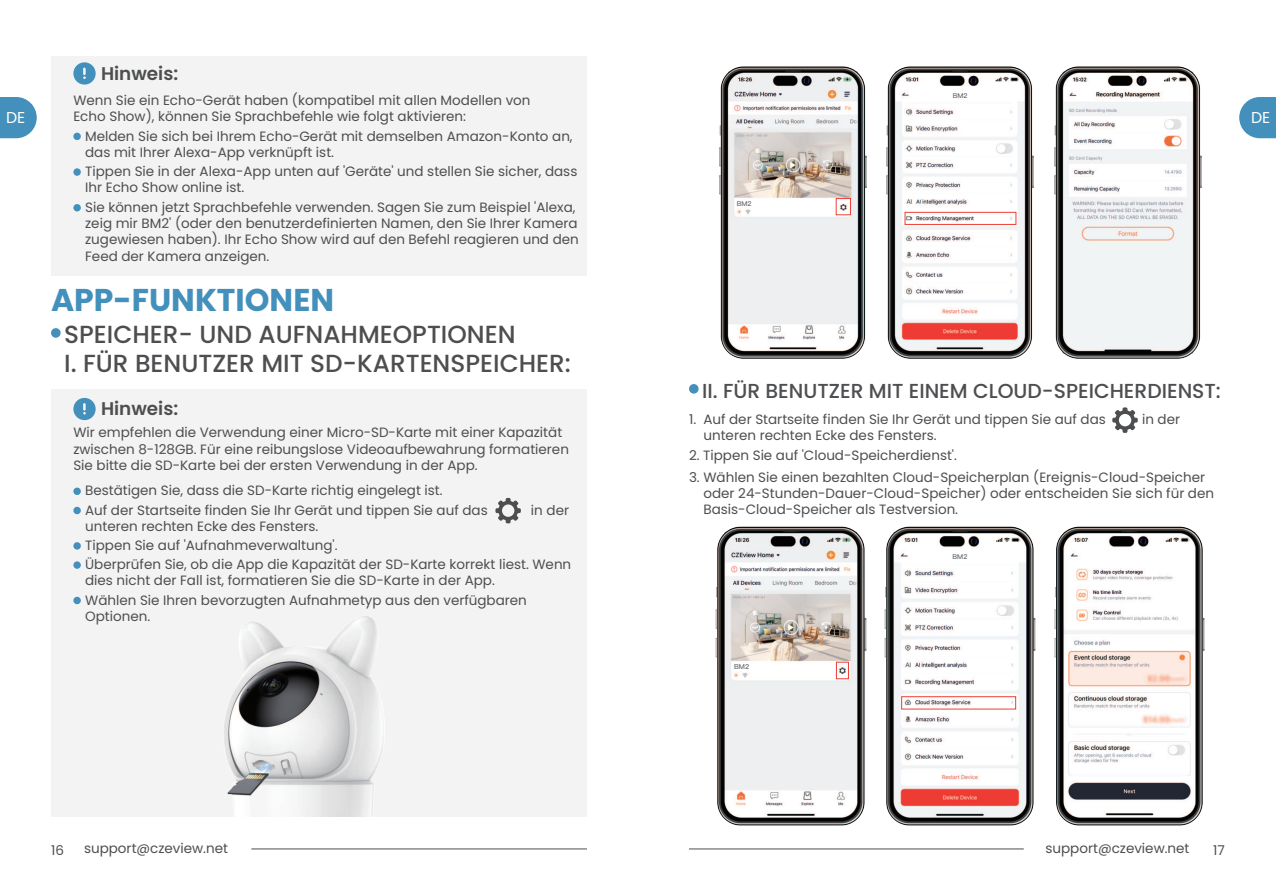
<style>
.page{position:relative;width:1276px;height:893px;background:#fff}
.page>*{position:absolute;margin:0;border:0;box-sizing:border-box;transform-origin:0 0}
.t1{font:700 31.5px "Poppins";color:#4390bc}
.t2{font:500 24.75px/29.7px "Poppins";color:#4d4e50}
.t3{font:500 20.25px "Poppins";color:#4d4e50}
.t4{font:600 18.45px "Poppins";color:#4d4e50}
.t5{font:15.75px "Poppins";color:#fff}
.t6{font:13.5px/16.2px "Poppins";color:#4d4e50}
.t7{font:500 6.98px "Ping Fang SC";color:#67696b}
.t8{font:500 6.75px "Ping Fang SC";color:#67696b}
</style>
<div class="page">
<div style="left:51px;top:56px;width:536px;height:219px;background:#f3f3f3"></div>
<svg style="left:73px;top:62px;width:23px;height:23px"></svg>
<div style="left:73px;top:133px;width:8px;height:7px;background:#4390bc;border-radius:50%"></div>
<div style="left:73px;top:168px;width:8px;height:8px;background:#4390bc;border-radius:50%"></div>
<div style="left:73px;top:204px;width:8px;height:7px;background:#4390bc;border-radius:50%"></div>
<div style="left:51px;top:328px;width:10px;height:10px;background:#4390bc;border-radius:50%"></div>
<div style="left:689px;top:384px;width:9px;height:10px;background:#4390bc;border-radius:50%"></div>
<div style="left:51px;top:389px;width:536px;height:428px;background:#f3f3f3"></div>
<svg style="left:73px;top:398px;width:23px;height:22px"></svg>
<div style="left:73px;top:488px;width:8px;height:7px;background:#4390bc;border-radius:50%"></div>
<div style="left:73px;top:507px;width:8px;height:7px;background:#4390bc;border-radius:50%"></div>
<div style="left:73px;top:542px;width:8px;height:8px;background:#4390bc;border-radius:50%"></div>
<div style="left:73px;top:561px;width:8px;height:8px;background:#4390bc;border-radius:50%"></div>
<div style="left:73px;top:597px;width:8px;height:7px;background:#4390bc;border-radius:50%"></div>
<svg style="left:495px;top:498px;width:26px;height:25px"></svg>
<hr style="left:251px;top:848px;width:336px;height:1px;background:#4d4e50">
<hr style="left:689px;top:848px;width:334px;height:1px;background:#4d4e50">
<img style="left:719px;top:66px;width:147px;height:293px">
<div style="left:737px;top:201px;width:13px;height:6px;background:#fff"></div>
<img style="left:866px;top:66px;width:167px;height:293px">
<img style="left:1033px;top:66px;width:169px;height:293px">
<div style="left:954px;top:90px;width:12px;height:8px;background:#fff"></div>
<div style="left:836px;top:198px;width:15px;height:17px;border:1px solid #ee3e35"></div>
<div style="left:904px;top:212px;width:112px;height:13px;border:1px solid #ee3e35"></div>
<img style="left:73px;top:601px;width:308px;height:216px">
<svg style="left:1112px;top:407px;width:25px;height:26px"></svg>
<img style="left:887px;top:526px;width:146px;height:300px">
<div style="left:954px;top:551px;width:12px;height:8px;background:#fff"></div>
<img style="left:1033px;top:526px;width:172px;height:300px">
<img style="left:715px;top:526px;width:172px;height:300px">
<div style="left:734px;top:664px;width:14px;height:6px;background:#fff"></div>
<div style="left:836px;top:662px;width:13px;height:17px;border:1px solid #ee3e35"></div>
<div style="left:901px;top:696px;width:115px;height:13px;border:1px solid #ee3e35"></div>
<svg style="left:1239px;top:97px;width:37px;height:41px;background:#5a9dc4"></svg>
<svg style="left:0;top:97px;width:37px;height:41px;background:#5a9dc4"></svg>
<h3 class="t4" style="left:101px;top:65px;width:79px">Hinweis:</h3>
<p class="t6" style="left:73px;top:92px;width:459px">Wenn Sie ein Echo-Ger‰t haben (kompatibel mit allen Modellen von<br>Echo Show), kˆnnen Sie Sprachbefehle wie folgt aktivieren:</p>
<p class="t8" style="left:953px;top:91px;width:16px">BM2</p>
<p class="t5" style="left:6px;top:108px;width:21px">DE</p>
<p class="t5" style="left:1251px;top:108px;width:21px">DE</p>
<p class="t6" style="left:85px;top:128px;width:489px">Melden Sie sich bei Ihrem Echo-Ger‰t mit demselben Amazon-Konto an, das mit Ihrer Alexa-App verkn¸pft ist.</p>
<p class="t6" style="left:85px;top:164px;width:494px">Tippen Sie in der Alexa-App unten auf 'Ger‰te' und stellen Sie sicher, dass<br>Ihr Echo Show online ist.</p>
<p class="t6" style="left:85px;top:199px;width:495px">Sie kˆnnen jetzt Sprachbefehle verwenden. Sagen Sie zum Beispiel 'Alexa, zeig mir BM2' (oder den benutzerdefinierten Namen, den Sie Ihrer Kamera zugewiesen haben). Ihr Echo Show wird auf den Befehl reagieren und den Feed der Kamera anzeigen.</p>
<h1 class="t1" style="left:51px;top:282px;width:284px">APP-FUNKTIONEN</h1>
<h2 class="t2" style="left:64px;top:319px;width:508px">SPEICHER- UND AUFNAHMEOPTIONEN<br>I. F‹R BENUTZER MIT SD-KARTENSPEICHER:</h2>
<h3 class="t4" style="left:101px;top:401px;width:79px">Hinweis:</h3>
<p class="t6" style="left:73px;top:425px;width:497px">Wir empfehlen die Verwendung einer Micro-SD-Karte mit einer Kapazit‰t zwischen 8-128GB. F¸r eine reibungslose Videoaufbewahrung formatieren<br>Sie bitte die SD-Karte bei der ersten Verwendung in der App.</p>
<p class="t6" style="left:85px;top:481px;width:404px;line-height:19.1px">Best‰tigen Sie, dass die SD-Karte richtig eingelegt ist.<br>Auf der Startseite finden Sie Ihr Ger‰t und tippen Sie auf das</p>
<p class="t6" style="left:531px;top:502px;width:40px">in der</p>
<p class="t6" style="left:85px;top:517px;width:487px;line-height:19.1px">unteren rechten Ecke des Fensters.<br>Tippen Sie auf 'Aufnahmeverwaltung'.<br>‹berpr¸fen Sie, ob die App die Kapazit‰t der SD-Karte korrekt liest. Wenn</p>
<p class="t6" style="left:85px;top:571px;width:443px;line-height:19.1px">dies nicht der Fall ist, formatieren Sie die SD-Karte in der App.<br>W‰hlen Sie Ihren bevorzugten Aufnahmetyp aus den verf¸gbaren</p>
<p class="t6" style="left:85px;top:608px;width:67px">Optionen.</p>
<p class="t8" style="left:737px;top:199px;width:16px">BM2</p>
<h3 class="t3" style="left:702px;top:379px;width:520px">II. F‹R BENUTZER MIT EINEM CLOUD-SPEICHERDIENST:</h3>
<p class="t6" style="left:689px;top:411px;width:418px">1. Auf der Startseite finden Sie Ihr Ger‰t und tippen Sie auf das</p>
<p class="t6" style="left:1142px;top:411px;width:40px">in der</p>
<p class="t6" style="left:703px;top:428px;width:235px">unteren rechten Ecke des Fensters.</p>
<p class="t6" style="left:689px;top:448px;width:269px">2. Tippen Sie auf 'Cloud-Speicherdienst'.</p>
<p class="t6" style="left:703px;top:469px;width:512px;text-indent:-14px">3. W‰hlen Sie einen bezahlten Cloud-Speicherplan (Ereignis-Cloud-Speicher oder 24-Stunden-Dauer-Cloud-Speicher) oder entscheiden Sie sich f¸r den<br>Basis-Cloud-Speicher als Testversion.</p>
<p class="t7" style="left:734px;top:662px;width:17px">BM2</p>
<p class="t8" style="left:952px;top:552px;width:16px">BM2</p>
<p class="t6" style="left:51px;top:842px;width:14px">16</p>
<p class="t6" style="left:84px;top:840px;width:146px">support@czeview.net</p>
<p class="t6" style="left:1045px;top:840px;width:146px">support@czeview.net</p>
<p class="t6" style="left:1213px;top:842px;width:13px">17</p>
</div>
